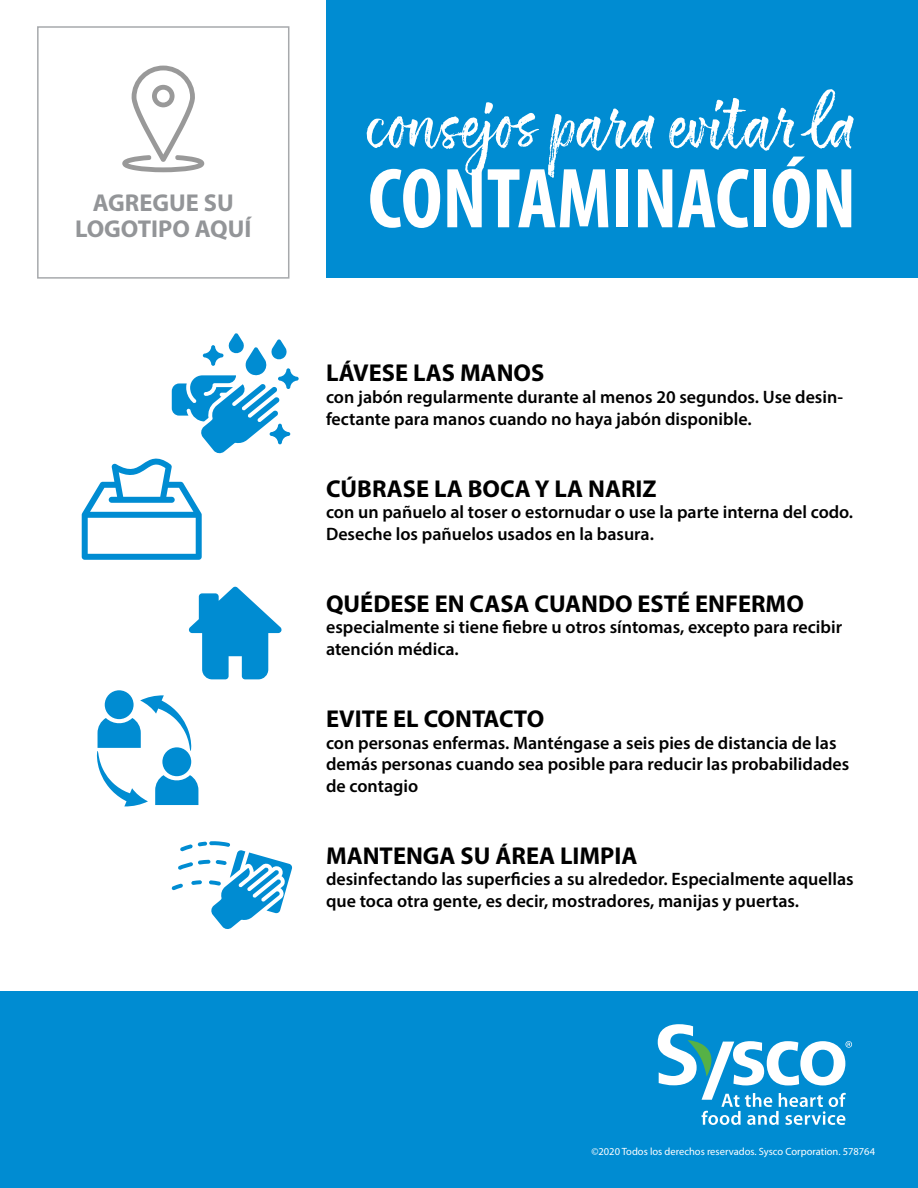
<style>
.page{position:relative;width:918px;height:1188px;background:#fff}
.page>*{position:absolute;margin:0;border:0;box-sizing:border-box;transform-origin:0 0}
.t1{font:700 condensed 85.95px "Myriad Pro";color:#fff}
.t2{font:70.5px "ATS Script";color:#fff}
.t3{font:700 24.45px "Myriad Pro";color:#000}
.t4{font:700 24.45px/25.5px "Myriad Pro";color:#939598;text-align:center}
.t5{font:600 18px/21.6px "Myriad Pro";color:#000}
.t6{font:10.5px "Myriad Pro";color:#fff}
</style>
<div class="page">
<div style="left:326px;top:0;width:592px;height:278px;background:#008cd2"></div>
<div style="left:0;top:991px;width:918px;height:197px;background:#008cd2"></div>
<svg style="left:658px;top:1024px;width:194px;height:101px"></svg>
<div style="left:37px;top:26px;width:252px;height:253px;border:2px solid #a7a9ac"></div>
<svg style="left:82px;top:333px;width:217px;height:227px"></svg>
<svg style="left:189px;top:586px;width:93px;height:93px"></svg>
<svg style="left:105px;top:690px;width:29px;height:29px"></svg>
<svg style="left:97px;top:695px;width:101px;height:112px"></svg>
<svg style="left:172px;top:841px;width:121px;height:88px"></svg>
<svg style="left:122px;top:66px;width:82px;height:106px"></svg>
<h3 class="t4" style="left:75px;top:189px;width:178px">AGREGUE SU<br>LOGOTIPO AQUÍ</h3>
<h2 class="t2" style="left:368px;top:82px;width:487px">consejos para evitar la</h2>
<h1 class="t1" style="left:368px;top:145px;width:490px">CONTAMINACIÓN</h1>
<h3 class="t3" style="left:326px;top:357px;width:220px">LÁVESE LAS MANOS</h3>
<p class="t5" style="left:326px;top:386px;width:519px">con jabón regularmente durante al menos 20 segundos. Use desin&shy;fectante para manos cuando no haya jabón disponible.</p>
<h3 class="t3" style="left:326px;top:472px;width:332px">CÚBRASE LA BOCA Y LA NARIZ</h3>
<p class="t5" style="left:326px;top:501px;width:529px">con un pañuelo al toser o estornudar o use la parte interna del codo.<br>Deseche los pañuelos usados en la basura.</p>
<h3 class="t3" style="left:326px;top:588px;width:479px">QUÉDESE EN CASA CUANDO ESTÉ ENFERMO</h3>
<p class="t5" style="left:326px;top:616px;width:518px">especialmente si tiene fiebre u otros síntomas, excepto para recibir atención médica.</p>
<h3 class="t3" style="left:326px;top:703px;width:220px">EVITE EL CONTACTO</h3>
<p class="t5" style="left:326px;top:731px;width:525px">con personas enfermas. Manténgase a seis pies de distancia de las demás personas cuando sea posible para reducir las probabilidades de contagio</p>
<h3 class="t3" style="left:326px;top:840px;width:313px">MANTENGA SU ÁREA LIMPIA</h3>
<p class="t5" style="left:326px;top:868px;width:529px">desinfectando las superficies a su alrededor. Especialmente aquellas que toca otra gente, es decir, mostradores, manijas y puertas.</p>
<p class="t6" style="left:591px;top:1145px;width:285px">©2020 Todos los derechos reservados. Sysco Corporation. 578764</p>
</div>
